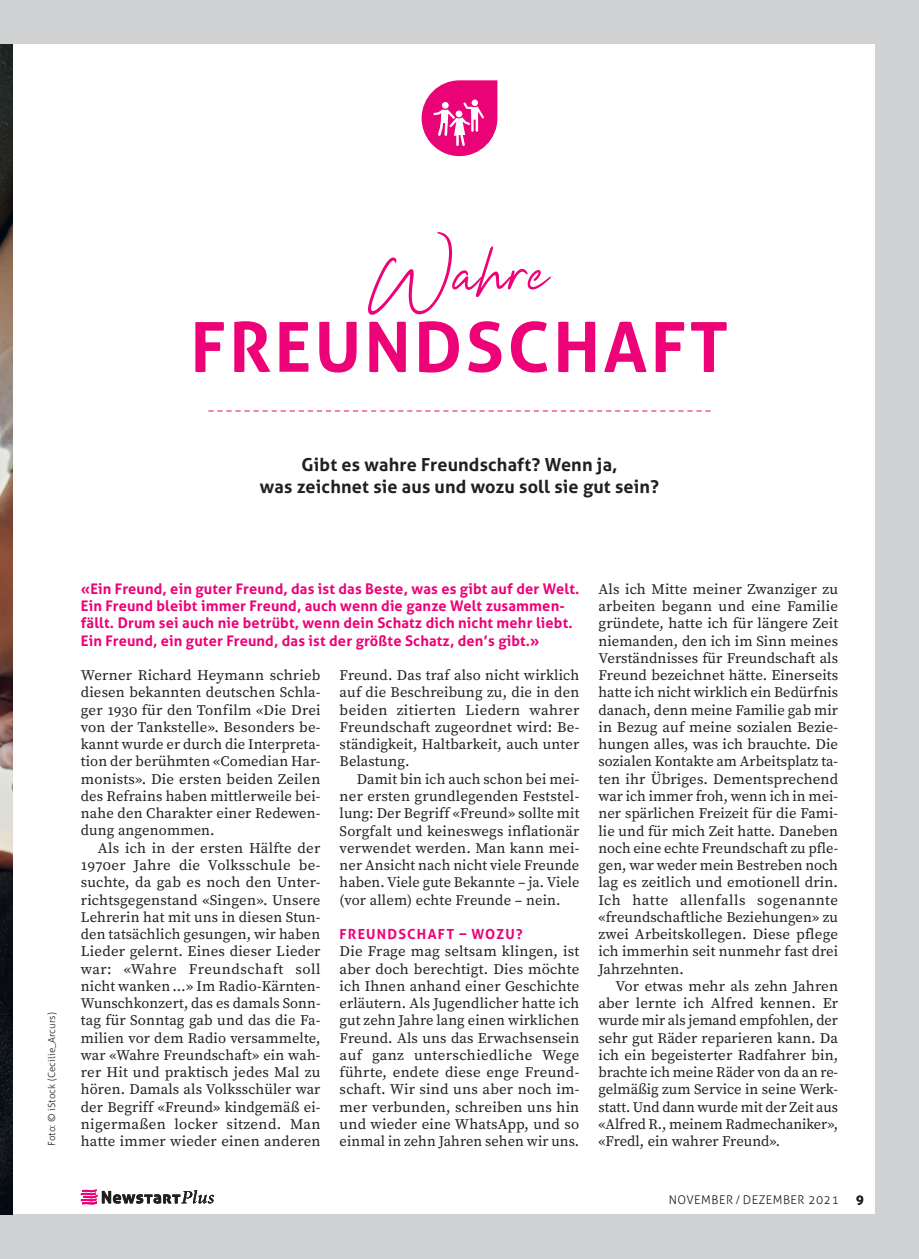
<style>
.page{position:relative;width:919px;height:1259px;background:#fff}
.page>*{position:absolute;margin:0;border:0;box-sizing:border-box;transform-origin:0 0}
.t1{font:108px "Silvertone";letter-spacing:.01em;color:#ed0277}
.t2{font:700 69px "Aller";letter-spacing:.05em;color:#ed0277}
.t3{font:700 18px/22.5px "Aller";letter-spacing:.01em;color:#231f20;text-align:center}
.t4{font:14.7px/17.2px "Source Serif Pro";letter-spacing:.01em;color:#231f20;text-align:justify}
.t5{font:700 14.7px/17.2px "Aller";letter-spacing:.01em;color:#ed0277}
.t6{font:700 13.95px "Aller";letter-spacing:.085em;color:#ed0277}
.t7{font:700 12.75px "Aller";color:#231f20}
.t8{font:300 12px "Aller";letter-spacing:.04em;color:#231f20}
.t9{font:300 9.75px "Aller";letter-spacing:.01em;color:#231f20}
</style>
<div class="page">
<div style="left:0;top:0;width:918px;height:1258px;background:#d1d2d4"></div>
<div style="left:0;top:45px;width:874px;height:1169px;background:#fff"></div>
<img style="left:0;top:45px;width:13px;height:1169px">
<svg style="left:209px;top:411px;width:501px;height:1px"></svg>
<svg style="left:81px;top:1189px;width:133px;height:16px"></svg>
<svg style="left:421px;top:80px;width:76px;height:76px"></svg>
<h1 class="t1" style="left:370px;top:224px;width:180px">Wahre</h1>
<h2 class="t2" style="left:190px;top:305px;width:539px">FREUNDSCHAFT</h2>
<p class="t3" style="left:260px;top:453px;width:400px">Gibt es wahre Freundschaft? Wenn ja,<br>was zeichnet sie aus und wozu soll sie gut sein?</p>
<p class="t9" style="left:46px;top:1146px;width:135px;rotate:-90deg">Foto: © iStock (Cecilie_Arcurs)</p>
<p class="t5" style="left:81px;top:580px;width:500px">«Ein Freund, ein guter Freund, das ist das Beste, was es gibt auf der Welt.<br>Ein Freund bleibt immer Freund, auch wenn die ganze Welt zusammen&shy;fällt. Drum sei auch nie betrübt, wenn dein Schatz dich nicht mehr liebt.<br>Ein Freund, ein guter Freund, das ist der größte Schatz, den’s gibt.»</p>
<p class="t4" style="left:81px;top:666px;width:241px">Werner Richard Heymann schrieb diesen bekannten deutschen Schla&shy;ger 1930 für den Tonfilm «Die Drei von der Tankstelle». Besonders be&shy;kannt wurde er durch die Interpreta&shy;tion der berühmten «Comedian Har&shy;monists». Die ersten beiden Zeilen des Refrains haben mittlerweile bei&shy;nahe den Charakter einer Redewen&shy;dung angenommen.</p>
<p class="t4" style="left:81px;top:839px;width:241px;text-indent:17px">Als ich in der ersten Hälfte der 1970er Jahre die Volksschule be&shy;suchte, da gab es noch den Unter&shy;richtsgegenstand «Singen». Unsere Lehrerin hat mit uns in diesen Stun&shy;den tatsächlich gesungen, wir haben Lieder gelernt. Eines dieser Lieder war: «Wahre Freundschaft soll nicht wanken…» Im Radio-Kärnten-Wunschkonzert, das es damals Sonn&shy;tag für Sonntag gab und das die Fa&shy;milien vor dem Radio versammelte, war «Wahre Freundschaft» ein wah&shy;rer Hit und praktisch jedes Mal zu hören. Damals als Volksschüler war der Begriff «Freund» kindgemäß ei&shy;nigermaßen locker sitzend. Man hatte immer wieder einen anderen</p>
<p class="t4" style="left:339px;top:666px;width:241px">Freund. Das traf also nicht wirklich auf die Beschreibung zu, die in den beiden zitierten Liedern wahrer Freundschaft zugeordnet wird: Be&shy;ständigkeit, Haltbarkeit, auch unter Belastung.</p>
<p class="t4" style="left:339px;top:770px;width:241px;text-indent:17px">Damit bin ich auch schon bei mei&shy;ner ersten grundlegenden Feststel&shy;lung: Der Begriff «Freund» sollte mit Sorgfalt und keineswegs inflationär verwendet werden. Man kann mei&shy;ner Ansicht nach nicht viele Freunde haben. Viele gute Bekannte – ja. Viele (vor allem) echte Freunde – nein.</p>
<p class="t6" style="left:339px;top:925px;width:185px">FREUNDSCHAFT – WOZU?</p>
<p class="t4" style="left:339px;top:942px;width:241px">Die Frage mag seltsam klingen, ist aber doch berechtigt. Dies möchte ich Ihnen anhand einer Geschichte erläutern. Als Jugendlicher hatte ich gut zehn Jahre lang einen wirklichen Freund. Als uns das Erwachsensein auf ganz unterschiedliche Wege führte, endete diese enge Freund&shy;schaft. Wir sind uns aber noch im&shy;mer verbunden, schreiben uns hin und wieder eine WhatsApp, und so einmal in zehn Jahren sehen wir uns.</p>
<p class="t4" style="left:598px;top:580px;width:241px">Als ich Mitte meiner Zwanziger zu arbeiten begann und eine Familie gründete, hatte ich für längere Zeit niemanden, den ich im Sinn meines Verständnisses für Freundschaft als Freund bezeichnet hätte. Einerseits hatte ich nicht wirklich ein Bedürfnis danach, denn meine Familie gab mir in Bezug auf meine sozialen Bezie&shy;hungen alles, was ich brauchte. Die sozialen Kontakte am Arbeitsplatz ta&shy;ten ihr Übriges. Dementsprechend war ich immer froh, wenn ich in mei&shy;ner spärlichen Freizeit für die Fami&shy;lie und für mich Zeit hatte. Daneben noch eine echte Freundschaft zu pfle&shy;gen, war weder mein Bestreben noch lag es zeitlich und emotionell drin.<br>Ich hatte allenfalls sogenannte «freundschaftliche Beziehungen» zu zwei Arbeitskollegen. Diese pflege ich immerhin seit nunmehr fast drei Jahrzehnten.</p>
<p class="t4" style="left:598px;top:977px;width:241px;text-indent:17px">Vor etwas mehr als zehn Jahren aber lernte ich Alfred kennen. Er wurde mir als jemand empfohlen, der sehr gut Räder reparieren kann. Da ich ein begeisterter Radfahrer bin, brachte ich meine Räder von da an re&shy;gelmäßig zum Service in seine Werk&shy;statt. Und dann wurde mit der Zeit aus «Alfred R., meinem Radmechaniker», «Fredl, ein wahrer Freund».</p>
<p class="t8" style="left:668px;top:1192px;width:171px">NOVEMBER / DEZEMBER 2021</p>
<p class="t7" style="left:855px;top:1191px;width:9px">9</p>
</div>
